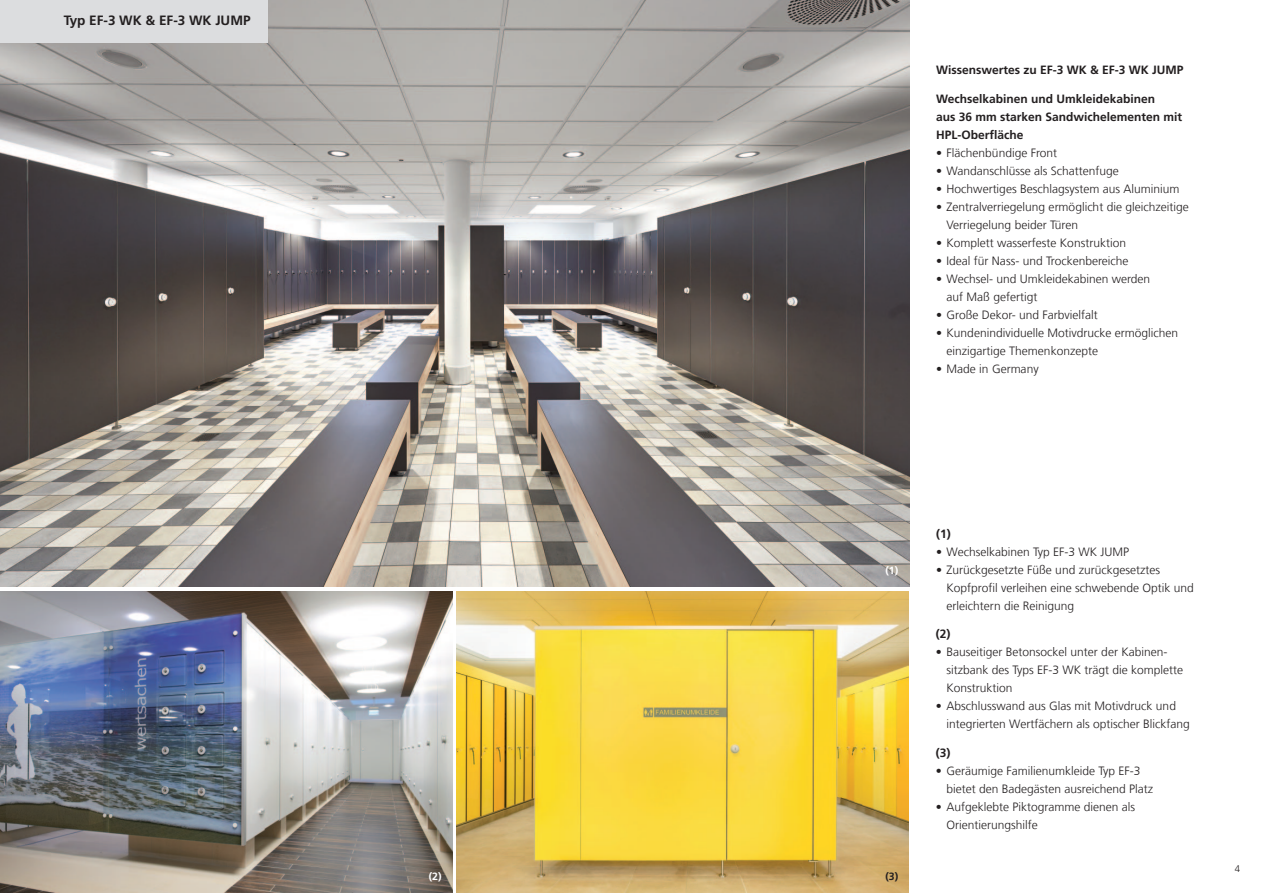
<style>
.page{position:relative;width:1263px;height:893px;background:#fff}
.page>*{position:absolute;margin:0;border:0;box-sizing:border-box;transform-origin:0 0}
.t1{font:700 13.5px "Frutiger LT Com";color:#231f20}
.t2{font:300 12px/18px "Frutiger LT Com";color:#231f20}
.t3{font:700 12px/18px "Frutiger LT Com";color:#231f20}
.t4{font:700 10.5px "Frutiger LT Com";color:#fff}
.t5{font:700 10.5px "Frutiger LT Com";color:#231f20}
.t6{font:300 9.6px "Frutiger LT Com";color:#231f20}
.s1{font-weight:700}
</style>
<div class="page">
<img style="left:0;top:0;width:909px;height:587px">
<img style="left:0;top:591px;width:452px;height:302px">
<img style="left:457px;top:591px;width:451px;height:302px">
<div style="left:0;top:0;width:267px;height:43px;background:#dcdddf"></div>
<p class="t1" style="left:64px;top:15px;width:188px">Typ EF-3 WK &amp; EF-3 WK JUMP</p>
<p class="t3" style="left:936px;top:62px;width:249px">Wissenswertes zu EF-3 WK &amp; EF-3 WK JUMP</p>
<p class="t3" style="left:936px;top:91px;width:248px">Wechselkabinen und Umkleidekabinen<br>aus 36 mm starken Sandwichelementen mit<br>HPL-Oberfläche</p>
<p class="t2" style="left:936px;top:145px;width:123px">• Flächenbündige Front</p>
<p class="t2" style="left:936px;top:163px;width:184px">• Wandanschlüsse als Schattenfuge</p>
<p class="t2" style="left:936px;top:181px;width:245px">• Hochwertiges Beschlagsystem aus Aluminium</p>
<p class="t2" style="left:947px;top:199px;width:243px;text-indent:-11px">• Zentralverriegelung ermöglicht die gleichzeitige<br>Verriegelung beider Türen</p>
<p class="t2" style="left:936px;top:235px;width:191px">• Komplett wasserfeste Konstruktion</p>
<p class="t2" style="left:936px;top:253px;width:194px">• Ideal für Nass- und Trockenbereiche</p>
<p class="t2" style="left:947px;top:271px;width:205px;text-indent:-11px">• Wechsel- und Umkleidekabinen werden auf Maß gefertigt</p>
<p class="t2" style="left:936px;top:307px;width:163px">• Große Dekor- und Farbvielfalt</p>
<p class="t2" style="left:947px;top:325px;width:233px;text-indent:-11px">• Kundenindividuelle Motivdrucke ermöglichen einzigartige Themenkonzepte</p>
<p class="t2" style="left:936px;top:361px;width:104px">• Made in Germany</p>
<p class="t4" style="left:885px;top:566px;width:14px">(1)</p>
<p class="t4" style="left:429px;top:872px;width:14px">(2)</p>
<p class="t5" style="left:885px;top:872px;width:14px">(3)</p>
<p class="t3" style="left:936px;top:526px;width:16px">(1)</p>
<p class="t2" style="left:936px;top:544px;width:195px">• Wechselkabinen Typ EF-3 WK JUMP</p>
<p class="t2" style="left:947px;top:562px;width:249px;text-indent:-11px">• Zurückgesetzte Füße und zurückgesetztes<br>Kopfprofil verleihen eine schwebende Optik und erleichtern die Reinigung</p>
<p class="t3" style="left:936px;top:626px;width:16px">(2)</p>
<p class="t2" style="left:946px;top:644px;width:238px;text-indent:-11px">• Bauseitiger Betonsockel unter der Kabinen&shy;sitzbank des Typs EF-3 WK trägt die komplette<br>Konstruktion</p>
<p class="t2" style="left:946px;top:698px;width:245px;text-indent:-11px">• Abschlusswand aus Glas mit Motivdruck und integrierten Wertfächern als optischer Blickfang</p>
<p class="t3" style="left:936px;top:745px;width:16px">(3)</p>
<p class="t2" style="left:946px;top:763px;width:208px;text-indent:-11px"><span class="s1">•</span> Geräumige Familienumkleide Typ EF-3 bietet den Badegästen ausreichend Platz</p>
<p class="t2" style="left:946px;top:799px;width:190px;text-indent:-11px">• Aufgeklebte Piktogramme dienen als<br>Orientierungshilfe</p>
<p class="t6" style="left:1235px;top:864px;width:7px">4</p>
</div>
